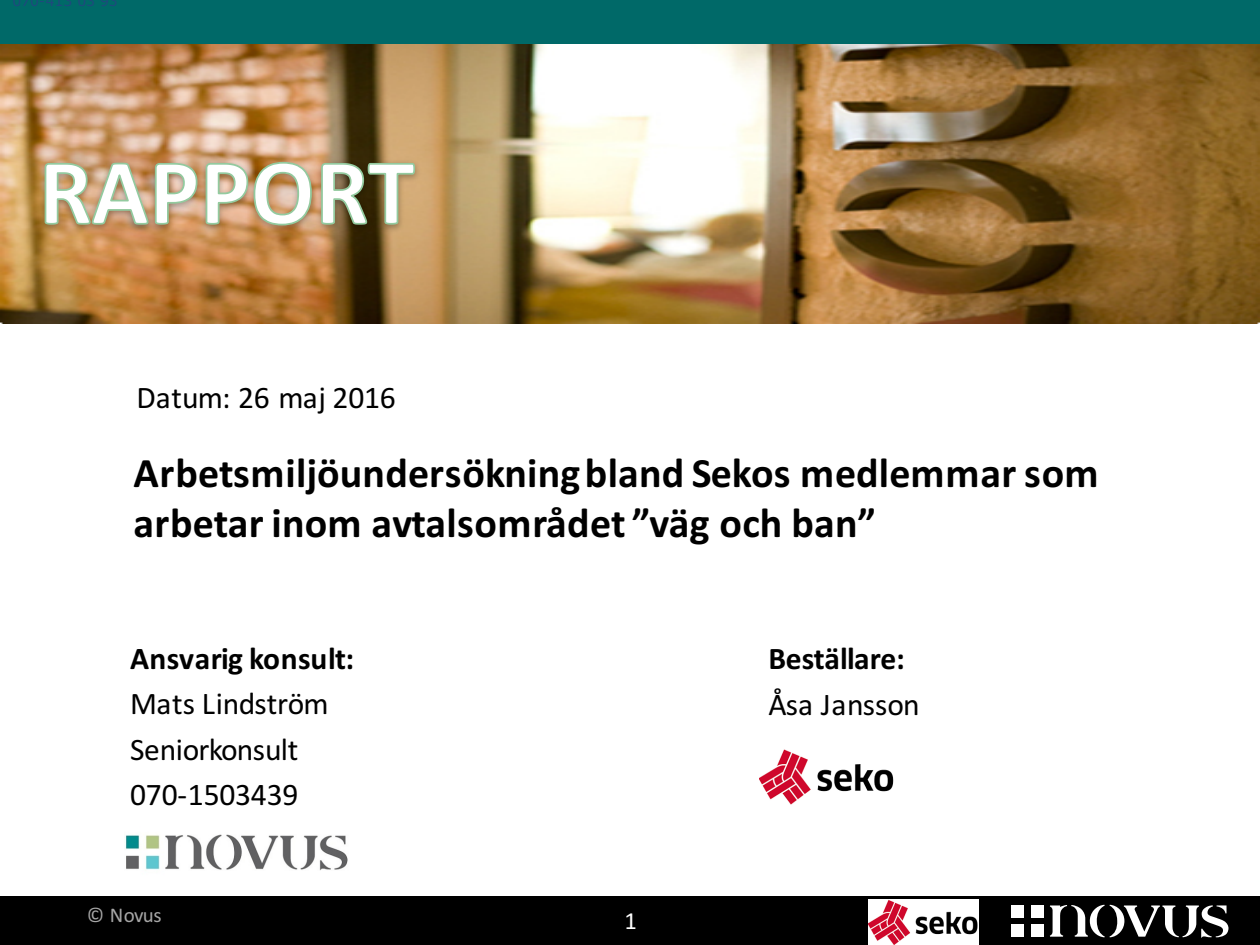
<style>
.page{position:relative;width:1260px;height:945px;background:#fff}
.page>*{position:absolute;margin:0;border:0;box-sizing:border-box;transform-origin:0 0}
.t1{font:700 42px/50.8px "Calibri";letter-spacing:.005em;color:#000}
.t2{font:31.5px/45.5px "Calibri";letter-spacing:-.005em;color:#000}
.t3{font:700 31.5px "Calibri";letter-spacing:-.01em;color:#000}
.t4{font:24.5px "Calibri";color:#fff}
.t5{font:21px "Calibri";letter-spacing:-.025em;color:#a6a6a6}
.t6{font:14px "Verdana";letter-spacing:-.01em;color:#1f497d}
</style>
<div class="page">
<div style="left:0;top:896px;width:1260px;height:49px;background:#000"></div>
<div style="left:1012px;top:925px;width:12px;height:12px;background:#fff"></div>
<div style="left:1031px;top:925px;width:13px;height:12px;background:#fff"></div>
<div style="left:1012px;top:905px;width:12px;height:13px;background:#fff"></div>
<div style="left:1031px;top:905px;width:13px;height:13px;background:#fff"></div>
<svg style="left:1050px;top:905px;width:178px;height:33px"></svg>
<img style="left:868px;top:900px;width:110px;height:45px">
<img style="left:0;top:44px;width:1260px;height:280px">
<div style="left:0;top:0;width:1260px;height:44px;background:#006968"></div>
<img style="left:38px;top:158px;width:384px;height:76px">
<svg style="left:43px;top:161px;width:373px;height:65px"></svg>
<img style="left:125px;top:834px;width:223px;height:37px">
<img style="left:760px;top:749px;width:134px;height:56px">
<p class="t6" style="left:13px;top:-8px;width:107px">070-413 03 93</p>
<p class="t2" style="left:137px;top:375px;width:261px">Datum: 26 maj 2016</p>
<p class="t1" style="left:133px;top:447px;width:967px">Arbetsmiljöundersökning bland Sekos medlemmar som arbetar inom avtalsområdet ”väg och ban”</p>
<p class="t3" style="left:130px;top:639px;width:226px">Ansvarig konsult:</p>
<p class="t2" style="left:130px;top:681px;width:200px">Mats Lindström<br>Seniorkonsult<br>070-1503439</p>
<p class="t3" style="left:768px;top:639px;width:138px">Beställare:</p>
<p class="t2" style="left:768px;top:681px;width:153px">Åsa Jansson</p>
<p class="t5" style="left:87px;top:902px;width:76px">© Novus</p>
<p class="t4" style="left:624px;top:905px;width:14px">1</p>
</div>
